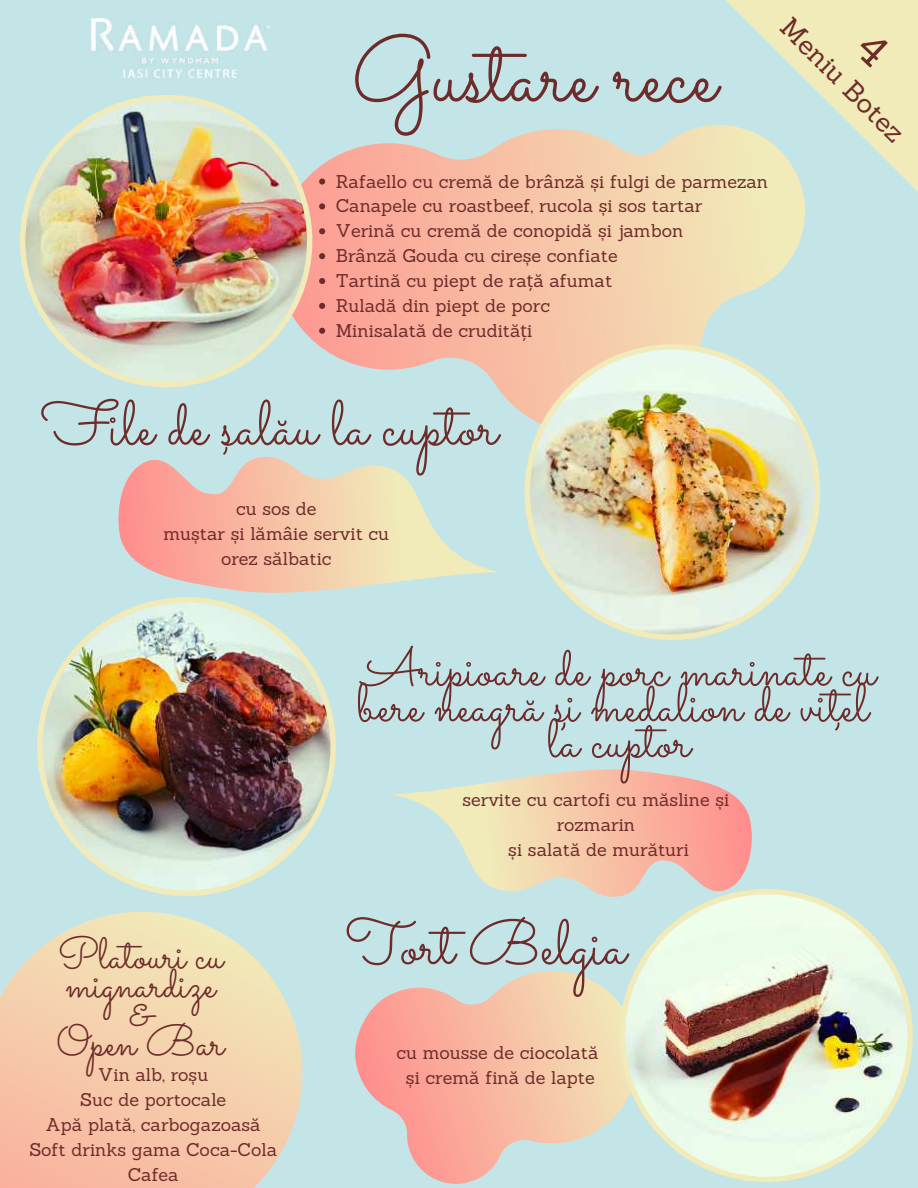
<style>
.page{position:relative;width:918px;height:1188px;background:#c4e5e8}
.page>*{position:absolute;margin:0;border:0;box-sizing:border-box;transform-origin:0 0}
.t1{font:93px "Sacramento";color:#6d2b29}
.t2{font:63px "Sacramento";color:#6d2b29}
.t3{font:54px "Sacramento";color:#6d2b29}
.t4{font:51.9px "Sacramento";color:#6d2b29}
.t5{font:43.65px "Sacramento";color:#6d2b29}
.t6{font:27px "Sanchez";color:#6d2b29}
.t7{font:18px/24.9px "Sanchez";color:#6d2b29;text-align:center}
.s1{font-family:"Noto Sans"}
</style>
<div class="page">
<svg style="left:392px;top:769px;width:360px;height:128px"></svg>
<svg style="left:367px;top:971px;width:253px;height:213px"></svg>
<img style="left:620px;top:889px;width:293px;height:293px">
<svg style="left:312px;top:129px;width:493px;height:286px"></svg>
<svg style="left:319px;top:179px;width:6px;height:6px"></svg>
<svg style="left:319px;top:203px;width:6px;height:6px"></svg>
<svg style="left:319px;top:228px;width:6px;height:6px"></svg>
<svg style="left:319px;top:253px;width:6px;height:6px"></svg>
<svg style="left:319px;top:278px;width:6px;height:6px"></svg>
<svg style="left:319px;top:303px;width:6px;height:6px"></svg>
<svg style="left:319px;top:328px;width:6px;height:6px"></svg>
<img style="left:525px;top:344px;width:295px;height:296px">
<img style="left:37px;top:606px;width:299px;height:234px">
<img style="left:20px;top:95px;width:292px;height:292px">
<svg style="left:118px;top:457px;width:381px;height:149px"></svg>
<svg style="left:685px;top:0;width:233px;height:205px;fill:#f1e5b9"></svg>
<img style="left:92px;top:18px;width:178px;height:61px">
<svg style="left:0;top:840px;width:367px;height:348px"></svg>
<svg style="left:854px;top:30px;width:37px;height:38px"></svg>
<h1 class="t1" style="left:352px;top:14px;width:367px">Gustare rece</h1>
<h3 class="t6" style="left:798px;top:10px;width:164px;rotate:45deg">Meniu Botez</h3>
<p class="t7" style="left:336px;top:169px;width:434px;text-align:left">Rafaello cu cremă de brânză și fulgi de parmezan Canapele cu roastbeef, rucola și sos tartar<br>Verină cu cremă de conopidă și jambon<br>Brânză Gouda cu cireșe confiate<br>Tartină cu piept de ra<span class="s1">ț</span>ă afumat<br>Ruladă din piept de porc<br>Minisalată de crudită<span class="s1">ț</span>i</p>
<h2 class="t2" style="left:41px;top:386px;width:458px">File de salău la cuptor</h2>
<h3 class="t4" style="left:222px;top:400px;width:11px">,</h3>
<p class="t7" style="left:163px;top:496px;width:227px">cu sos de<br>muștar și lămâie servit cu orez sălbatic</p>
<h3 class="t3" style="left:362px;top:635px;width:515px">Aripioare de porc marinate cu</h3>
<h3 class="t3" style="left:357px;top:671px;width:512px">bere neagră si medalion de vitel</h3>
<h3 class="t3" style="left:547px;top:706px;width:145px">la cuptor</h3>
<h3 class="t3" style="left:560px;top:674px;width:11px">,</h3>
<h3 class="t3" style="left:834px;top:674px;width:11px">,</h3>
<h3 class="t5" style="left:58px;top:927px;width:167px">Platouri cu</h3>
<h3 class="t5" style="left:66px;top:956px;width:151px">mignardize</h3>
<h3 class="t5" style="left:129px;top:985px;width:25px">&amp;</h3>
<h3 class="t5" style="left:57px;top:1014px;width:169px">Open Bar</h3>
<p class="t7" style="left:29px;top:1062px;width:249px">Vin alb, roșu<br>Suc de portocale<br>Apă plată, carbogazoasă<br>Soft drinks gama Coca-Cola<br>Cafea</p>
<p class="t7" style="left:462px;top:787px;width:268px">servite cu cartofi cu măsline și rozmarin<br>și salată de murături</p>
<h2 class="t2" style="left:345px;top:905px;width:282px">Tort Belgia</h2>
<p class="t7" style="left:397px;top:1040px;width:204px">cu mousse de ciocolată și cremă fină de lapte</p>
</div>
